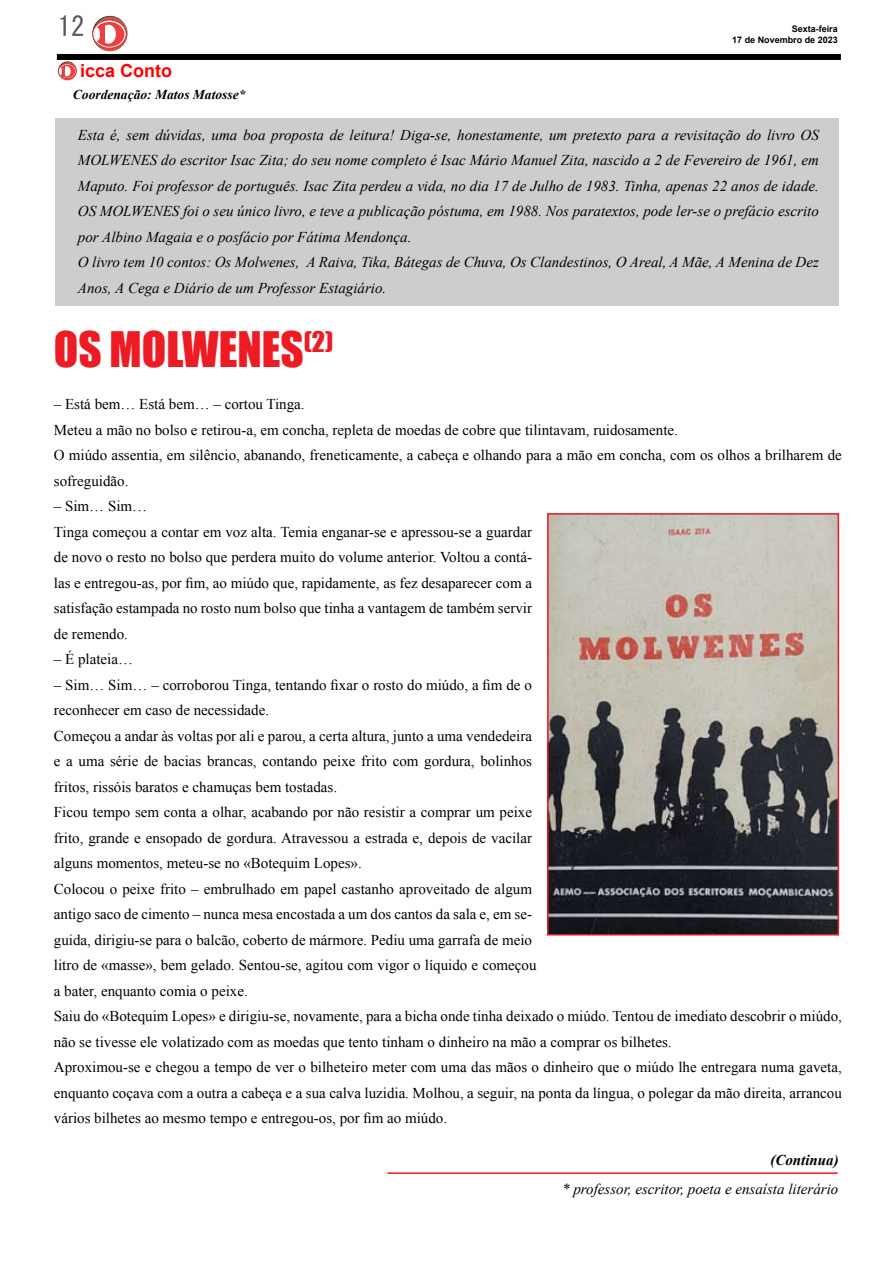
<style>
.page{position:relative;width:893px;height:1263px;background:#fff}
.page>*{position:absolute;margin:0;border:0;box-sizing:border-box;transform-origin:0 0}
.t1{font:45px "Impact";color:#ed1c24}
.t2{font:27px "MS Gothic";color:#58595b}
.t3{font:700 18px "Arial";color:#fe0000}
.t4{font:15px/25.5px "Times New Roman";color:#000}
.t5{font:italic 15px/25.5px "Times New Roman";color:#000}
.t6{font:italic 700 15px "Times New Roman";color:#000}
.t7{font:italic 700 13.5px "Times New Roman";color:#000}
.t8{font:700 9px "Arial";color:#000}
</style>
<div class="page">
<div style="left:57px;top:54px;width:784px;height:6px;background:#000"></div>
<svg style="left:92px;top:16px;width:36px;height:35px"></svg>
<svg style="left:93px;top:20px;width:33px;height:28px"></svg>
<div style="left:93px;top:20px;width:33px;height:28px;border:1px solid #d9322f;border-radius:50%"></div>
<div style="left:94px;top:22px;width:30px;height:25px;background:#ef3e3d;border-radius:50%"></div>
<div style="left:94px;top:28px;width:6px;height:13px;background:#fff;border-radius:50%"></div>
<div style="left:101px;top:25px;width:15px;height:19px;background:#fff;border-radius:50%"></div>
<hr style="left:101px;top:25px;width:4px;height:19px;background:#ef3e3d">
<div style="left:55px;top:118px;width:784px;height:187px;background:#cdcdcd"></div>
<svg style="left:58px;top:61px;width:19px;height:19px"></svg>
<div style="left:58px;top:64px;width:18px;height:15px;border:1px solid #d9322f;border-radius:50%"></div>
<div style="left:59px;top:65px;width:16px;height:13px;background:#ef3e3d;border-radius:50%"></div>
<div style="left:63px;top:66px;width:8px;height:10px;background:#fff;border-radius:50%"></div>
<svg style="left:59px;top:66px;width:6px;height:10px"></svg>
<hr style="left:387px;top:1172px;width:451px;height:2px;background:#ed1c24">
<img style="left:550px;top:516px;width:286px;height:416px">
<div style="left:547px;top:513px;width:292px;height:422px;border:2px solid #ed1c24"></div>
<h2 class="t2" style="left:58px;top:13px;width:28px">12</h2>
<p class="t3" style="left:80px;top:58px;width:94px">icca Conto</p>
<p class="t8" style="left:792px;top:23px;width:48px">Sexta-feira</p>
<p class="t8" style="left:732px;top:34px;width:107px">17 de Novembro de 2023</p>
<p class="t7" style="left:73px;top:85px;width:174px">Coordenação: Matos Matosse*</p>
<p class="t5" style="left:78px;top:122px;width:742px">Esta é, sem dúvidas, uma boa proposta de leitura! Diga-se, honestamente, um pretexto para a revisitação do livro OS MOLWENES do escritor Isac Zita; do seu nome completo é Isac Mário Manuel Zita, nascido a 2 de Fevereiro de 1961, em Maputo. Foi professor de português. Isac Zita perdeu a vida, no dia 17 de Julho de 1983. Tinha, apenas 22 anos de idade.<br>OS MOLWENES foi o seu único livro, e teve a publicação póstuma, em 1988. Nos paratextos, pode ler-se o prefácio escrito por Albino Magaia e o posfácio por Fátima Mendonça.<br>O livro tem 10 contos: Os Molwenes, A Raiva, Tika, Bátegas de Chuva, Os Clandestinos, O Areal, A Mãe, A Menina de Dez Anos, A Cega e Diário de um Professor Estagiário.</p>
<h1 class="t1" style="left:54px;top:315px;width:281px">OS MOLWENES<sup>(2)</sup></h1>
<p class="t4" style="left:54px;top:391px;width:790px">– Está bem… Está bem… – cortou Tinga.<br>Meteu a mão no bolso e retirou-a, em concha, repleta de moedas de cobre que tilintavam, ruidosamente.<br>O miúdo assentia, em silêncio, abanando, freneticamente, a cabeça e olhando para a mão em concha, com os olhos a brilharem de sofreguidão.</p>
<p class="t4" style="left:54px;top:493px;width:480px">– Sim… Sim…<br>Tinga começou a contar em voz alta. Temia enganar-se e apressou-se a guardar de novo o resto no bolso que perdera muito do volume anterior. Voltou a contá&shy;las e entregou-as, por fim, ao miúdo que, rapidamente, as fez desaparecer com a satisfação estampada no rosto num bolso que tinha a vantagem de também servir de remendo.</p>
<p class="t4" style="left:54px;top:646px;width:81px">– É plateia…</p>
<p class="t4" style="left:54px;top:672px;width:790px">– Sim… Sim… – corroborou Tinga, tentando fixar o rosto do miúdo, a fim de o<br>reconhecer em caso de necessidade.<br>Começou a andar às voltas por ali e parou, a certa altura, junto a uma vendedeira<br>e a uma série de bacias brancas, contando peixe frito com gordura, bolinhos<br>fritos, rissóis baratos e chamuças bem tostadas.<br>Ficou tempo sem conta a olhar, acabando por não resistir a comprar um peixe<br>frito, grande e ensopado de gordura. Atravessou a estrada e, depois de vacilar<br>alguns momentos, meteu-se no «Botequim Lopes».<br>Colocou o peixe frito – embrulhado em papel castanho aproveitado de algum<br>antigo saco de cimento – nunca mesa encostada a um dos cantos da sala e, em se-<br>guida, dirigiu-se para o balcão, coberto de mármore. Pediu uma garrafa de meio<br>litro de «masse», bem gelado. Sentou-se, agitou com vigor o líquido e começou<br>a bater, enquanto comia o peixe.<br>Saiu do «Botequim Lopes» e dirigiu-se, novamente, para a bicha onde tinha deixado o miúdo. Tentou de imediato descobrir o miúdo, não se tivesse ele volatizado com as moedas que tento tinham o dinheiro na mão a comprar os bilhetes.<br>Aproximou-se e chegou a tempo de ver o bilheteiro meter com uma das mãos o dinheiro que o miúdo lhe entregara numa gaveta, enquanto coçava com a outra a cabeça e a sua calva luzidia. Molhou, a seguir, na ponta da língua, o polegar da mão direita, arrancou vários bilhetes ao mesmo tempo e entregou-os, por fim ao miúdo.</p>
<p class="t6" style="left:770px;top:1149px;width:70px">(Continua)</p>
<p class="t5" style="left:562px;top:1176px;width:278px">* professor, escritor, poeta e ensaísta literário</p>
</div>
